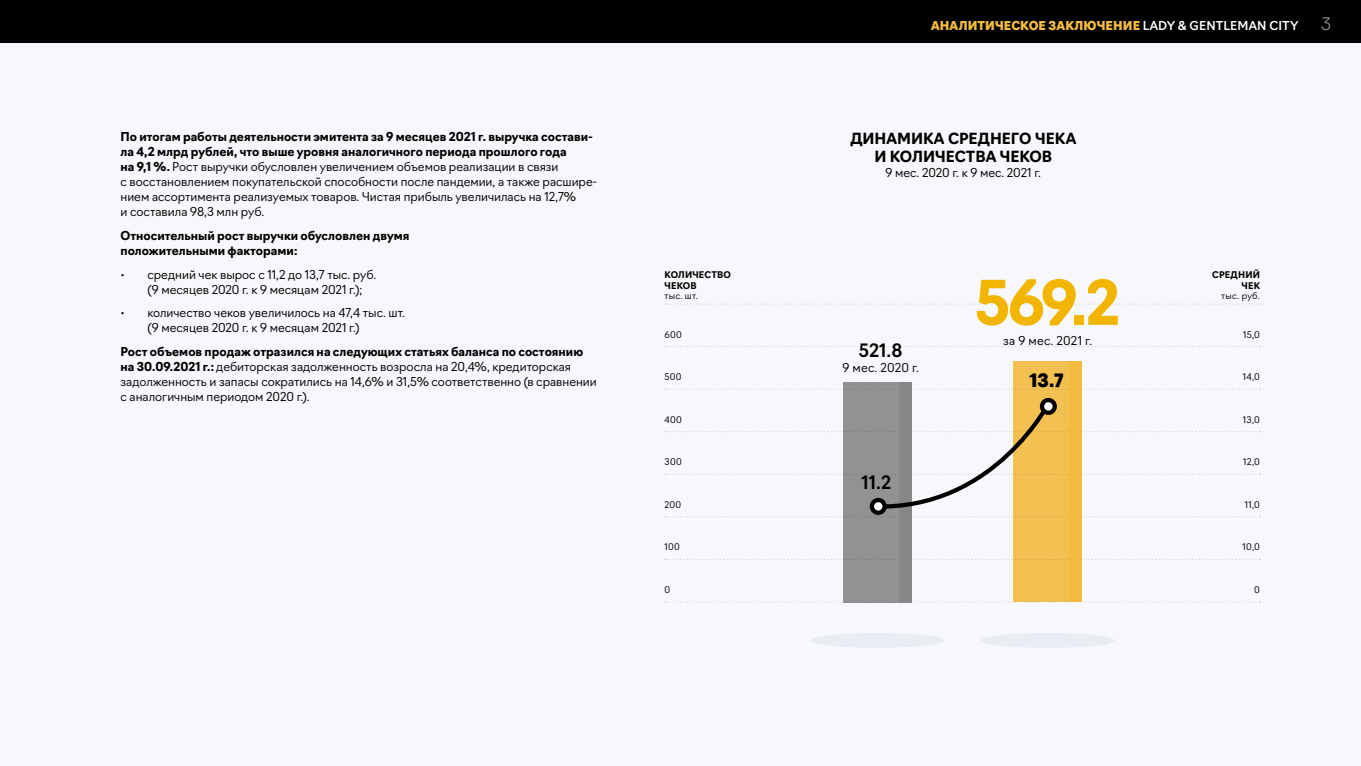
<style>
.page{position:relative;width:1361px;height:766px;background:#fff}
.page>*{position:absolute;margin:0;border:0;box-sizing:border-box;transform-origin:0 0}
.t1{font:700 60px "Navigo";color:#f2b500}
.t2{font:500 18px "Navigo";color:#000}
.t3{font:900 18px "Navigo";color:#000}
.t4{font:300 18px "Formular";color:#fff}
.t5{font:700 15px/18px "Navigo";color:#000;text-align:center}
.t6{font:300 12px/15px "Navigo";color:#000}
.t7{font:700 12px/15px "Navigo";color:#000}
.t8{font:900 12px "Navigo";letter-spacing:.005em;color:#f3bb3f}
.t9{font:300 12px "Navigo";letter-spacing:.02em;color:#000}
.t10{font:300 9px "Navigo";letter-spacing:.03em;color:#000}
.t11{font:700 9px/10.5px "Navigo";letter-spacing:.015em;color:#000}
.s1{font-weight:700}
.s2{font-weight:500;color:#fff}
</style>
<div class="page">
<div style="left:0;top:0;width:1361px;height:765px;background:#f7f8fb"></div>
<div style="left:0;top:0;width:1361px;height:43px;background:#000"></div>
<div style="left:980px;top:632px;width:134px;height:15px;background:#e8edf4;border-radius:50%"></div>
<div style="left:843px;top:382px;width:68px;height:220px;background:#929292"></div>
<div style="left:810px;top:632px;width:134px;height:15px;background:#e8edf4;border-radius:50%"></div>
<div style="left:1013px;top:361px;width:68px;height:241px;background:#f3c152"></div>
<svg style="left:665px;top:601px;width:595px;height:1px"></svg>
<svg style="left:665px;top:516px;width:595px;height:1px"></svg>
<svg style="left:665px;top:388px;width:595px;height:1px"></svg>
<svg style="left:665px;top:346px;width:595px;height:1px"></svg>
<svg style="left:665px;top:303px;width:595px;height:1px"></svg>
<div style="left:899px;top:382px;width:12px;height:220px;background:#878787"></div>
<div style="left:1069px;top:361px;width:12px;height:241px;background:#f3bb3f"></div>
<svg style="left:665px;top:395px;width:595px;height:115px"></svg>
<svg style="left:872px;top:500px;width:12px;height:12px"></svg>
<div style="left:870px;top:497px;width:17px;height:17px;border:4px solid #000;border-radius:50%"></div>
<div style="left:1042px;top:400px;width:12px;height:12px;background:#fff;border-radius:50%"></div>
<div style="left:1040px;top:398px;width:17px;height:17px;border:4px solid #000;border-radius:50%"></div>
<p class="t6" style="left:120px;top:128px;width:478px"><span class="s1">По итогам работы деятельности эмитента за 9 месяцев 2021 г. выручка состави&shy;ла 4,2 млрд рублей, что выше уровня аналогичного периода прошлого года<br>на 9,1 %.</span> Рост выручки обусловлен увеличением объемов реализации в связи<br>с восстановлением покупательской способности после пандемии, а также расшире&shy;нием ассортимента реализуемых товаров. Чистая прибыль увеличилась на 12,7%<br>и составила 98,3 млн руб.</p>
<p class="t7" style="left:120px;top:227px;width:291px">Относительный рост выручки обусловлен двумя положительными факторами:</p>
<p class="t6" style="left:147px;top:265px;width:230px;text-indent:-27px">• средний чек вырос с 11,2 до 13,7 тыс. руб. (9 месяцев 2020 г. к 9 месяцам 2021 г.);</p>
<p class="t6" style="left:147px;top:304px;width:259px;text-indent:-27px">• количество чеков увеличилось на 47,4 тыс. шт. (9 месяцев 2020 г. к 9 месяцам 2021 г.)</p>
<p class="t6" style="left:120px;top:342px;width:478px"><span class="s1">Рост объемов продаж отразился на следующих статьях баланса по состоянию на 30.09.2021 г.:</span> дебиторская задолженность возросла на 20,4%, кредиторская задолженность и запасы сократились на 14,6% и 31,5% соответственно (в сравнении с аналогичным периодом 2020 г.).</p>
<p class="t11" style="left:664px;top:269px;width:68px">КОЛИЧЕСТВО<br>ЧЕКОВ</p>
<p class="t10" style="left:664px;top:288px;width:35px">тыс. шт.</p>
<p class="t10" style="left:664px;top:327px;width:19px">600</p>
<p class="t10" style="left:664px;top:370px;width:18px">500</p>
<p class="t10" style="left:664px;top:412px;width:19px">400</p>
<p class="t10" style="left:664px;top:455px;width:19px">300</p>
<p class="t10" style="left:664px;top:497px;width:18px">200</p>
<p class="t10" style="left:664px;top:540px;width:17px">100</p>
<p class="t10" style="left:664px;top:582px;width:7px">0</p>
<p class="t8" style="left:931px;top:16px;width:369px">АНАЛИТИЧЕСКОЕ ЗАКЛЮЧЕНИЕ <span class="s2">LADY &amp; GENTLEMAN CITY</span></p>
<h2 class="t4" style="left:1321px;top:12px;width:11px">3</h2>
<p class="t5" style="left:850px;top:128px;width:227px">ДИНАМИКА СРЕДНЕГО ЧЕКА<br>И КОЛИЧЕСТВА ЧЕКОВ</p>
<p class="t6" style="left:885px;top:164px;width:157px">9 мес. 2020 г. к 9 мес. 2021 г.</p>
<h2 class="t2" style="left:859px;top:336px;width:45px">521.8</h2>
<p class="t6" style="left:842px;top:359px;width:78px">9 мес. 2020 г.</p>
<h2 class="t2" style="left:861px;top:468px;width:31px">11.2</h2>
<h1 class="t1" style="left:975px;top:256px;width:147px">569.2</h1>
<p class="t9" style="left:1003px;top:331px;width:91px">за 9 мес. 2021 г.</p>
<h2 class="t3" style="left:1029px;top:366px;width:36px">13.7</h2>
<p class="t11" style="left:1212px;top:269px;width:49px;text-align:right">СРЕДНИЙ<br>ЧЕК</p>
<p class="t10" style="left:1221px;top:288px;width:40px">тыс. руб.</p>
<p class="t10" style="left:1243px;top:327px;width:18px">15,0</p>
<p class="t10" style="left:1243px;top:370px;width:19px">14,0</p>
<p class="t10" style="left:1243px;top:412px;width:18px">13,0</p>
<p class="t10" style="left:1243px;top:455px;width:18px">12,0</p>
<p class="t10" style="left:1245px;top:497px;width:17px">11,0</p>
<p class="t10" style="left:1242px;top:540px;width:19px">10,0</p>
<p class="t10" style="left:1254px;top:582px;width:7px">0</p>
</div>
